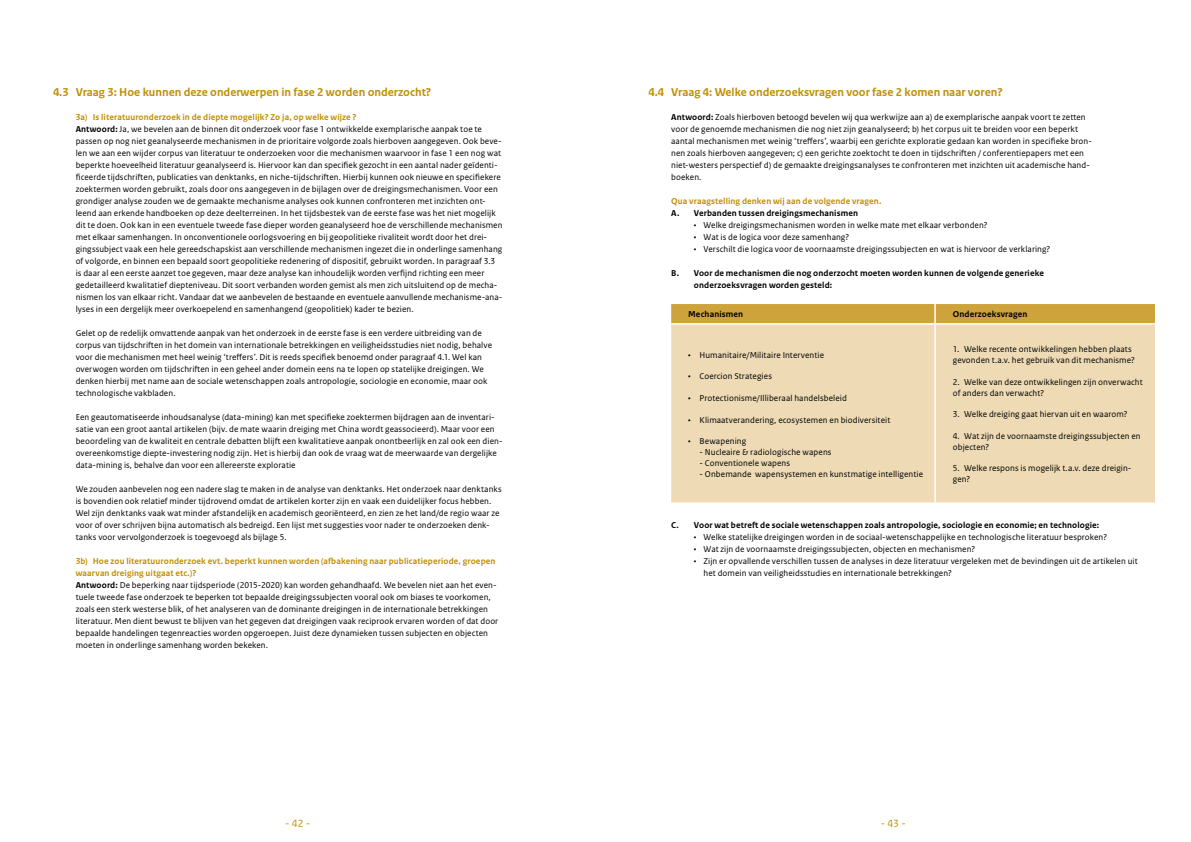
<style>
.page{position:relative;width:1191px;height:842px;background:#fff}
.page>*{position:absolute;margin:0;border:0;box-sizing:border-box;transform-origin:0 0}
.t1{font:700 12px "Rijksoverheid Sans Text";color:#c18f00}
.t2{font:11px "Rijksoverheid Sans Text";color:#c18f00}
.t3{font:9px/12px "Rijksoverheid Sans Text";letter-spacing:.01em;color:#000}
.t4{font:700 9px/12px "Rijksoverheid Sans Text";letter-spacing:.015em;color:#000}
.t5{font:700 9px "Rijksoverheid Sans Text";letter-spacing:.015em;color:#c18f00}
.s1{font-weight:700;color:#c18f00}
.s2{font-weight:700}
</style>
<div class="page">
<div style="left:671px;top:325px;width:484px;height:177px;background:#eedbb6"></div>
<div style="left:671px;top:304px;width:484px;height:19px;background:#cea33b"></div>
<hr style="left:934px;top:325px;width:1px;height:177px;background:#fff">
<h1 class="t1" style="left:53px;top:85px;width:380px">4.3 Vraag 3: Hoe kunnen deze onderwerpen in fase 2 worden onderzocht?</h1>
<p class="t3" style="left:76px;top:111px;width:428px"><span class="s1">3a) Is literatuuronderzoek in de diepte mogelijk? Zo ja, op welke wijze ?<br></span><span class="s2">Antwoord:</span> Ja, we bevelen aan de binnen dit onderzoek voor fase 1 ontwikkelde exemplarische aanpak toe te passen op nog niet geanalyseerde mechanismen in de prioritaire volgorde zoals hierboven aangegeven. Ook beve&shy;len we aan een wijder corpus van literatuur te onderzoeken voor die mechanismen waarvoor in fase 1 een nog wat beperkte hoeveelheid literatuur geanalyseerd is. Hiervoor kan dan specifiek gezocht in een aantal nader geïdenti&shy;ficeerde tijdschriften, publicaties van denktanks, en niche-tijdschriften. Hierbij kunnen ook nieuwe en specifiekere zoektermen worden gebruikt, zoals door ons aangegeven in de bijlagen over de dreigingsmechanismen. Voor een grondiger analyse zouden we de gemaakte mechanisme analyses ook kunnen confronteren met inzichten ont&shy;leend aan erkende handboeken op deze deelterreinen. In het tijdsbestek van de eerste fase was het niet mogelijk dit te doen. Ook kan in een eventuele tweede fase dieper worden geanalyseerd hoe de verschillende mechanismen met elkaar samenhangen. In onconventionele oorlogsvoering en bij geopolitieke rivaliteit wordt door het drei&shy;gingssubject vaak een hele gereedschapskist aan verschillende mechanismen ingezet die in onderlinge samenhang of volgorde, en binnen een bepaald soort geopolitieke redenering of dispositif, gebruikt worden. In paragraaf 3.3 is daar al een eerste aanzet toe gegeven, maar deze analyse kan inhoudelijk worden verfijnd richting een meer gedetailleerd kwalitatief diepteniveau. Dit soort verbanden worden gemist als men zich uitsluitend op de mecha&shy;nismen los van elkaar richt. Vandaar dat we aanbevelen de bestaande en eventuele aanvullende mechanisme-ana&shy;lyses in een dergelijk meer overkoepelend en samenhangend (geopolitiek) kader te bezien.</p>
<p class="t3" style="left:76px;top:327px;width:418px">Gelet op de redelijk omvattende aanpak van het onderzoek in de eerste fase is een verdere uitbreiding van de corpus van tijdschriften in het domein van internationale betrekkingen en veiligheidsstudies niet nodig, behalve voor die mechanismen met heel weinig ‘treffers’. Dit is reeds specifiek benoemd onder paragraaf 4.1. Wel kan overwogen worden om tijdschriften in een geheel ander domein eens na te lopen op statelijke dreigingen. We denken hierbij met name aan de sociale wetenschappen zoals antropologie, sociologie en economie, maar ook technologische vakbladen.</p>
<p class="t3" style="left:76px;top:411px;width:428px">Een geautomatiseerde inhoudsanalyse (data-mining) kan met specifieke zoektermen bijdragen aan de inventari&shy;satie van een groot aantal artikelen (bijv. de mate waarin dreiging met China wordt geassocieerd). Maar voor een beoordeling van de kwaliteit en centrale debatten blijft een kwalitatieve aanpak onontbeerlijk en zal ook een dien&shy;overeenkomstige diepte-investering nodig zijn. Het is hierbij dan ook de vraag wat de meerwaarde van dergelijke data-mining is, behalve dan voor een allereerste exploratie</p>
<p class="t3" style="left:76px;top:483px;width:428px">We zouden aanbevelen nog een nadere slag te maken in de analyse van denktanks. Het onderzoek naar denktanks is bovendien ook relatief minder tijdrovend omdat de artikelen korter zijn en vaak een duidelijker focus hebben.<br>Wel zijn denktanks vaak wat minder afstandelijk en academisch georiënteerd, en zien ze het land/de regio waar ze voor of over schrijven bijna automatisch als bedreigd. Een lijst met suggesties voor nader te onderzoeken denk&shy;tanks voor vervolgonderzoek is toegevoegd als bijlage 5.</p>
<p class="t3" style="left:76px;top:555px;width:424px"><span class="s1">3b) Hoe zou literatuuronderzoek evt. beperkt kunnen worden (afbakening naar publicatieperiode, groepen waarvan dreiging uitgaat etc.)?<br></span><span class="s2">Antwoord:</span> De beperking naar tijdsperiode (2015-2020) kan worden gehandhaafd. We bevelen niet aan het even&shy;tuele tweede fase onderzoek te beperken tot bepaalde dreigingssubjecten vooral ook om biases te voorkomen, zoals een sterk westerse blik, of het analyseren van de dominante dreigingen in de internationale betrekkingen literatuur. Men dient bewust te blijven van het gegeven dat dreigingen vaak reciprook ervaren worden of dat door bepaalde handelingen tegenreacties worden opgeroepen. Juist deze dynamieken tussen subjecten en objecten moeten in onderlinge samenhang worden bekeken.</p>
<h1 class="t1" style="left:648px;top:85px;width:356px">4.4 Vraag 4: Welke onderzoeksvragen voor fase 2 komen naar voren?</h1>
<p class="t3" style="left:671px;top:111px;width:422px"><span class="s2">Antwoord:</span> Zoals hierboven betoogd bevelen wij qua werkwijze aan a) de exemplarische aanpak voort te zetten voor de genoemde mechanismen die nog niet zijn geanalyseerd; b) het corpus uit te breiden voor een beperkt aantal mechanismen met weinig ‘treffers’, waarbij een gerichte exploratie gedaan kan worden in specifieke bron&shy;nen zoals hierboven aangegeven; c) een gerichte zoektocht te doen in tijdschriften / conferentiepapers met een niet-westers perspectief d) de gemaakte dreigingsanalyses te confronteren met inzichten uit academische hand&shy;boeken.</p>
<p class="t5" style="left:671px;top:196px;width:212px">Qua vraagstelling denken wij aan de volgende vragen.</p>
<p class="t4" style="left:671px;top:207px;width:188px">A. Verbanden tussen dreigingsmechanismen</p>
<p class="t3" style="left:694px;top:219px;width:295px">• Welke dreigingsmechanismen worden in welke mate met elkaar verbonden?</p>
<p class="t3" style="left:694px;top:231px;width:157px">• Wat is de logica voor deze samenhang?</p>
<p class="t3" style="left:694px;top:243px;width:358px">• Verschilt die logica voor de voornaamste dreigingssubjecten en wat is hiervoor de verklaring?</p>
<p class="t4" style="left:694px;top:267px;width:351px;text-indent:-23px">B. Voor de mechanismen die nog onderzocht moeten worden kunnen de volgende generieke onderzoeksvragen worden gesteld:</p>
<p class="t4" style="left:688px;top:308px;width:56px">Mechanismen</p>
<p class="t4" style="left:952px;top:308px;width:76px">Onderzoeksvragen</p>
<p class="t3" style="left:688px;top:349px;width:137px">• Humanitaire/Militaire Interventie</p>
<p class="t3" style="left:688px;top:371px;width:85px">• Coercion Strategies</p>
<p class="t3" style="left:688px;top:392px;width:160px">• Protectionisme/Illiberaal handelsbeleid</p>
<p class="t3" style="left:688px;top:414px;width:204px">• Klimaatverandering, ecosystemen en biodiversiteit</p>
<p class="t3" style="left:688px;top:435px;width:59px">• Bewapening</p>
<p class="t3" style="left:699px;top:446px;width:133px">- Nucleaire &amp; radiologische wapens</p>
<p class="t3" style="left:699px;top:457px;width:92px">- Conventionele wapens</p>
<p class="t3" style="left:699px;top:468px;width:225px">- Onbemande wapensystemen en kunstmatige intelligentie</p>
<p class="t3" style="left:952px;top:344px;width:184px;line-height:10.8px">1. Welke recente ontwikkelingen hebben plaats gevonden t.a.v. het gebruik van dit mechanisme?</p>
<p class="t3" style="left:952px;top:377px;width:191px;line-height:10.8px">2. Welke van deze ontwikkelingen zijn onverwacht of anders dan verwacht?</p>
<p class="t3" style="left:952px;top:408px;width:176px">3. Welke dreiging gaat hiervan uit en waarom?</p>
<p class="t3" style="left:952px;top:431px;width:189px;line-height:10.8px">4. Wat zijn de voornaamste dreigingssubjecten en objecten?</p>
<p class="t3" style="left:952px;top:463px;width:180px;line-height:10.8px">5. Welke respons is mogelijk t.a.v. deze dreigin&shy;gen?</p>
<p class="t4" style="left:671px;top:519px;width:429px">C. Voor wat betreft de sociale wetenschappen zoals antropologie, sociologie en economie; en technologie:</p>
<p class="t3" style="left:694px;top:531px;width:415px">• Welke statelijke dreigingen worden in de sociaal-wetenschappelijke en technologische literatuur besproken?</p>
<p class="t3" style="left:694px;top:543px;width:283px">• Wat zijn de voornaamste dreigingssubjecten, objecten en mechanismen?</p>
<p class="t3" style="left:703px;top:555px;width:435px;text-indent:-10px">• Zijn er opvallende verschillen tussen de analyses in deze literatuur vergeleken met de bevindingen uit de artikelen uit het domein van veiligheidsstudies en internationale betrekkingen?</p>
<p class="t2" style="left:285px;top:817px;width:26px">- 42 -</p>
<p class="t2" style="left:880px;top:817px;width:26px">- 43 -</p>
</div>
